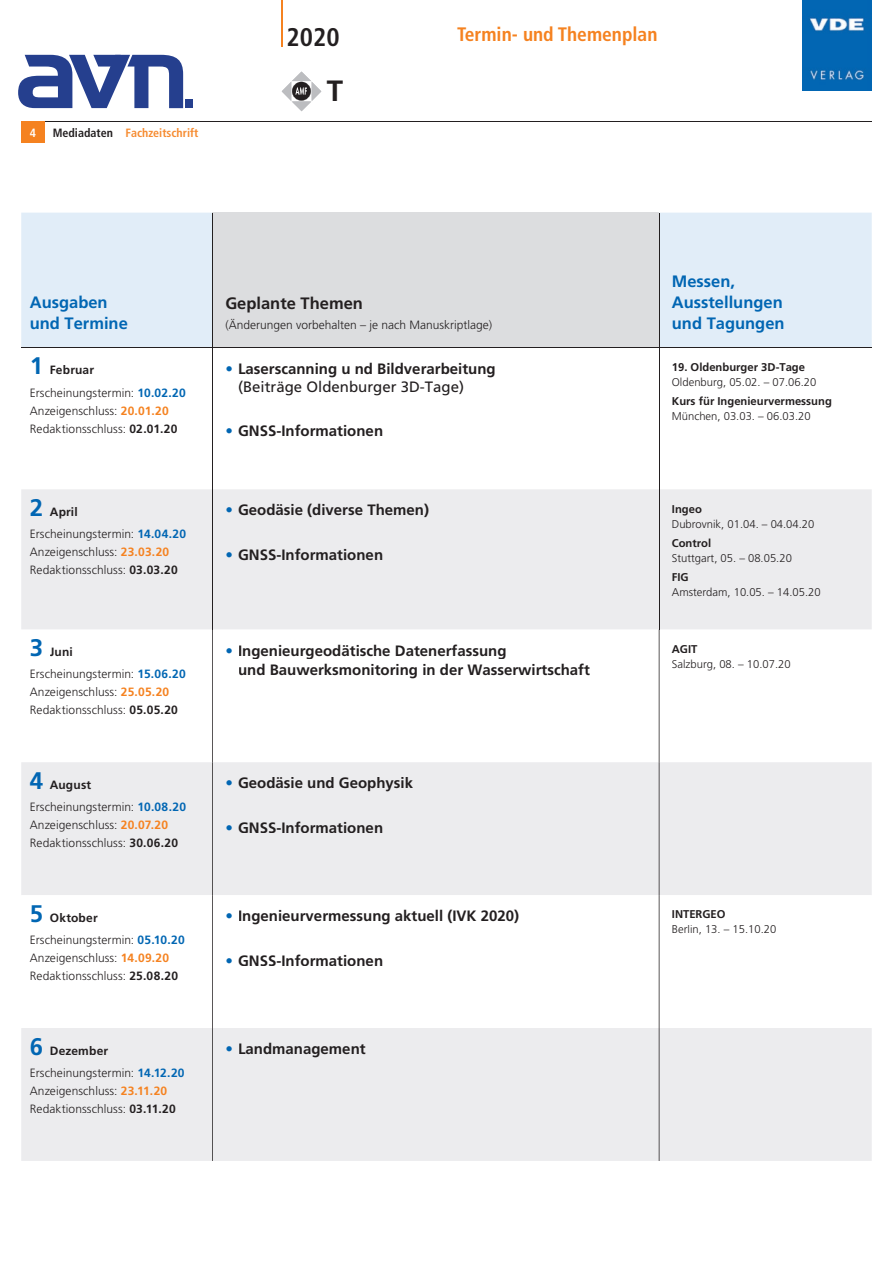
<style>
.page{position:relative;width:893px;height:1263px;background:#fff}
.page>*{position:absolute;margin:0;border:0;box-sizing:border-box;transform-origin:0 0}
.t1{font:700 29.25px "Frutiger LT Std";color:#231f20}
.t2{font:700 condensed 25.5px "Frutiger LT Std";color:#231f20}
.t3{font:700 condensed 19.5px "Frutiger LT Std";color:#f58220}
.t4{font:700 16.5px/21px "Frutiger LT Std";color:#0166b3}
.t5{font:700 16.5px "Frutiger LT Std";color:#231f20}
.t6{font:700 15px/19.5px "Frutiger LT Std";color:#231f20}
.t7{font:300 12px/22.2px "Frutiger LT Std";letter-spacing:.005em;color:#231f20}
.t8{font:700 condensed 12px "Frutiger LT Std";color:#f68c32}
.t9{font:700 condensed 12px "Frutiger LT Std";color:#fff}
.t10{font:300 11.25px "Frutiger LT Std";color:#231f20}
.t11{font:700 11.25px "Frutiger LT Std";color:#231f20}
.s1{color:#231f20}
.s2{font-weight:700;font-size:24px;color:#0166b3}
.s3{font-weight:700}
.s4{font-weight:700;color:#0166b3}
.s5{font-weight:700;color:#f58220}
.s6{font-weight:300;color:#0166b3}
.s7{font-weight:400}
</style>
<div class="page">
<div style="left:21px;top:762px;width:851px;height:399px;background:#ececee"></div>
<svg style="left:21px;top:895px;width:851px;height:133px"></svg>
<svg style="left:212px;top:629px;width:1px;height:532px"></svg>
<svg style="left:659px;top:629px;width:1px;height:532px"></svg>
<div style="left:50px;top:780px;width:41px;height:11px;background:#ececee"></div>
<div style="left:31px;top:802px;width:103px;height:12px;background:#ececee"></div>
<div style="left:30px;top:820px;width:88px;height:12px;background:#ececee"></div>
<div style="left:31px;top:838px;width:95px;height:9px;background:#ececee"></div>
<div style="left:130px;top:838px;width:30px;height:9px;background:#ececee"></div>
<div style="left:162px;top:838px;width:16px;height:9px;background:#ececee"></div>
<div style="left:239px;top:777px;width:174px;height:15px;background:#ececee"></div>
<div style="left:239px;top:821px;width:143px;height:12px;background:#ececee"></div>
<div style="left:50px;top:913px;width:48px;height:9px;background:#fff"></div>
<div style="left:31px;top:935px;width:103px;height:11px;background:#fff"></div>
<div style="left:30px;top:953px;width:88px;height:11px;background:#fff"></div>
<div style="left:31px;top:971px;width:95px;height:9px;background:#fff"></div>
<div style="left:130px;top:971px;width:48px;height:9px;background:#fff"></div>
<div style="left:239px;top:910px;width:279px;height:15px;background:#fff"></div>
<div style="left:239px;top:954px;width:143px;height:12px;background:#fff"></div>
<div style="left:673px;top:910px;width:52px;height:8px;background:#fff"></div>
<div style="left:673px;top:925px;width:103px;height:10px;background:#fff"></div>
<div style="left:51px;top:1045px;width:57px;height:10px;background:#ececee"></div>
<div style="left:31px;top:1068px;width:103px;height:11px;background:#ececee"></div>
<div style="left:30px;top:1086px;width:88px;height:11px;background:#ececee"></div>
<div style="left:31px;top:1104px;width:95px;height:9px;background:#ececee"></div>
<div style="left:130px;top:1104px;width:45px;height:9px;background:#ececee"></div>
<div style="left:239px;top:1043px;width:126px;height:14px;background:#ececee"></div>
<hr style="left:21px;top:121px;width:851px;height:1px;background:#231f20">
<div style="left:21px;top:122px;width:24px;height:21px;background:#f58220"></div>
<svg style="left:282px;top:71px;width:39px;height:40px"></svg>
<svg style="left:19px;top:55px;width:164px;height:53px"></svg>
<div style="left:185px;top:99px;width:8px;height:9px;background:#253f8e"></div>
<hr style="left:281px;top:0;width:1px;height:47px;background:#f58220">
<img style="left:803px;top:0;width:69px;height:90px">
<div style="left:21px;top:213px;width:851px;height:134px;background:#e1edf8"></div>
<div style="left:213px;top:213px;width:446px;height:135px;background:#dcdddf"></div>
<div style="left:21px;top:489px;width:851px;height:140px;background:#ececee"></div>
<hr style="left:212px;top:348px;width:1px;height:141px;background:#231f20">
<hr style="left:659px;top:348px;width:1px;height:141px;background:#231f20">
<hr style="left:212px;top:489px;width:1px;height:140px;background:#231f20">
<hr style="left:659px;top:489px;width:1px;height:140px;background:#231f20">
<hr style="left:21px;top:347px;width:192px;height:1px;background:#231f20">
<hr style="left:213px;top:347px;width:446px;height:1px;background:#231f20">
<hr style="left:659px;top:347px;width:213px;height:1px;background:#231f20">
<hr style="left:212px;top:213px;width:1px;height:134px;background:#231f20">
<hr style="left:659px;top:213px;width:1px;height:134px;background:#231f20">
<p class="t9" style="left:30px;top:126px;width:8px">4</p>
<p class="t8" style="left:53px;top:126px;width:147px"><span class="s1">Mediadaten</span> Fachzeitschrift</p>
<h2 class="t2" style="left:287px;top:22px;width:55px">2020</h2>
<h1 class="t1" style="left:327px;top:74px;width:18px">T</h1>
<h3 class="t3" style="left:457px;top:23px;width:202px">Termin- und Themenplan</h3>
<h3 class="t4" style="left:30px;top:292px;width:100px">Ausgaben und Termine</h3>
<h3 class="t5" style="left:225px;top:294px;width:139px">Geplante Themen</h3>
<p class="t7" style="left:225px;top:314px;width:268px">(Änderungen vorbehalten – je nach Manuskriptlage)</p>
<p class="t7" style="left:30px;top:359px;width:158px"><span class="s2">1</span> <span class="s3">Februar<br></span>Erscheinungstermin: <span class="s4">10.02.20</span></p>
<p class="t7" style="left:30px;top:402px;width:149px;line-height:18px">Anzeigenschluss: <span class="s5">20.01.20<br></span>Redaktionsschluss: <span class="s3">02.01.20</span></p>
<p class="t7" style="left:30px;top:501px;width:158px"><span class="s2">2</span> <span class="s3">April<br></span>Erscheinungstermin: <span class="s4">14.04.20</span></p>
<p class="t7" style="left:30px;top:543px;width:150px;line-height:18px">Anzeigenschluss: <span class="s5">23.03.20<br></span>Redaktionsschluss: <span class="s3">03.03.20</span></p>
<p class="t6" style="left:238px;top:360px;width:259px;line-height:18px;text-indent:-13px"><span class="s6">•</span> Laserscanning u nd Bildverarbeitung <span class="s7">(Beiträge Oldenburger 3D-Tage)</span></p>
<p class="t6" style="left:225px;top:421px;width:159px"><span class="s6">•</span> GNSS-Informationen</p>
<p class="t6" style="left:225px;top:501px;width:205px"><span class="s6">•</span> Geodäsie (diverse Themen)</p>
<p class="t6" style="left:225px;top:545px;width:159px"><span class="s6">•</span> GNSS-Informationen</p>
<h3 class="t4" style="left:672px;top:271px;width:114px">Messen,<br>Ausstellungen und Tagungen</h3>
<p class="t11" style="left:672px;top:361px;width:135px">19. Oldenburger 3D-Tage</p>
<p class="t10" style="left:672px;top:376px;width:146px">Oldenburg, 05.02. – 07.06.20</p>
<p class="t11" style="left:672px;top:395px;width:162px">Kurs für Ingenieurvermessung</p>
<p class="t10" style="left:672px;top:410px;width:140px">München, 03.03. – 06.03.20</p>
<p class="t11" style="left:672px;top:502px;width:32px">Ingeo</p>
<p class="t10" style="left:672px;top:517px;width:144px">Dubrovnik, 01.04. – 04.04.20</p>
<p class="t11" style="left:672px;top:536px;width:41px">Control</p>
<p class="t10" style="left:672px;top:552px;width:122px">Stuttgart, 05. – 08.05.20</p>
<p class="t11" style="left:672px;top:571px;width:18px">FIG</p>
<p class="t10" style="left:672px;top:586px;width:150px">Amsterdam, 10.05. – 14.05.20</p>
<p class="t7" style="left:30px;top:641px;width:158px"><span class="s2">3</span> <span class="s3">Juni<br></span>Erscheinungstermin: <span class="s4">15.06.20</span></p>
<p class="t7" style="left:30px;top:683px;width:150px;line-height:18px">Anzeigenschluss: <span class="s5">25.05.20<br></span>Redaktionsschluss: <span class="s3">05.05.20</span></p>
<p class="t7" style="left:30px;top:774px;width:158px"><span class="s2">4</span> <span class="s3">August<br></span>Erscheinungstermin: <span class="s4">10.08.20</span></p>
<p class="t7" style="left:30px;top:816px;width:150px;line-height:18px">Anzeigenschluss: <span class="s5">20.07.20<br></span>Redaktionsschluss: <span class="s3">30.06.20</span></p>
<p class="t7" style="left:30px;top:906px;width:156px"><span class="s2">5</span> <span class="s3">Oktober<br></span>Erscheinungstermin: <span class="s4">05.10.20</span></p>
<p class="t7" style="left:30px;top:949px;width:150px;line-height:18px">Anzeigenschluss: <span class="s5">14.09.20<br></span>Redaktionsschluss: <span class="s3">25.08.20</span></p>
<p class="t7" style="left:30px;top:1039px;width:156px"><span class="s2">6</span> <span class="s3">Dezember<br></span>Erscheinungstermin: <span class="s4">14.12.20</span></p>
<p class="t7" style="left:30px;top:1082px;width:147px;line-height:18px">Anzeigenschluss: <span class="s5">23.11.20<br></span>Redaktionsschluss: <span class="s3">03.11.20</span></p>
<p class="t6" style="left:238px;top:641px;width:353px;text-indent:-13px"><span class="s6">•</span> Ingenieurgeodätische Datenerfassung<br>und Bauwerksmonitoring in der Wasserwirtschaft</p>
<p class="t11" style="left:672px;top:642px;width:27px">AGIT</p>
<p class="t10" style="left:672px;top:657px;width:120px">Salzburg, 08. – 10.07.20</p>
<p class="t6" style="left:225px;top:773px;width:189px"><span class="s6">•</span> Geodäsie und Geophysik</p>
<p class="t6" style="left:225px;top:818px;width:159px"><span class="s6">•</span> GNSS-Informationen</p>
<p class="t6" style="left:225px;top:906px;width:295px"><span class="s6">•</span> Ingenieurvermessung aktuell (IVK 2020)</p>
<p class="t6" style="left:225px;top:951px;width:159px"><span class="s6">•</span> GNSS-Informationen</p>
<p class="t6" style="left:225px;top:1039px;width:142px"><span class="s6">•</span> Landmanagement</p>
<p class="t11" style="left:672px;top:908px;width:55px">INTERGEO</p>
<p class="t10" style="left:672px;top:923px;width:106px">Berlin, 13. – 15.10.20</p>
</div>
